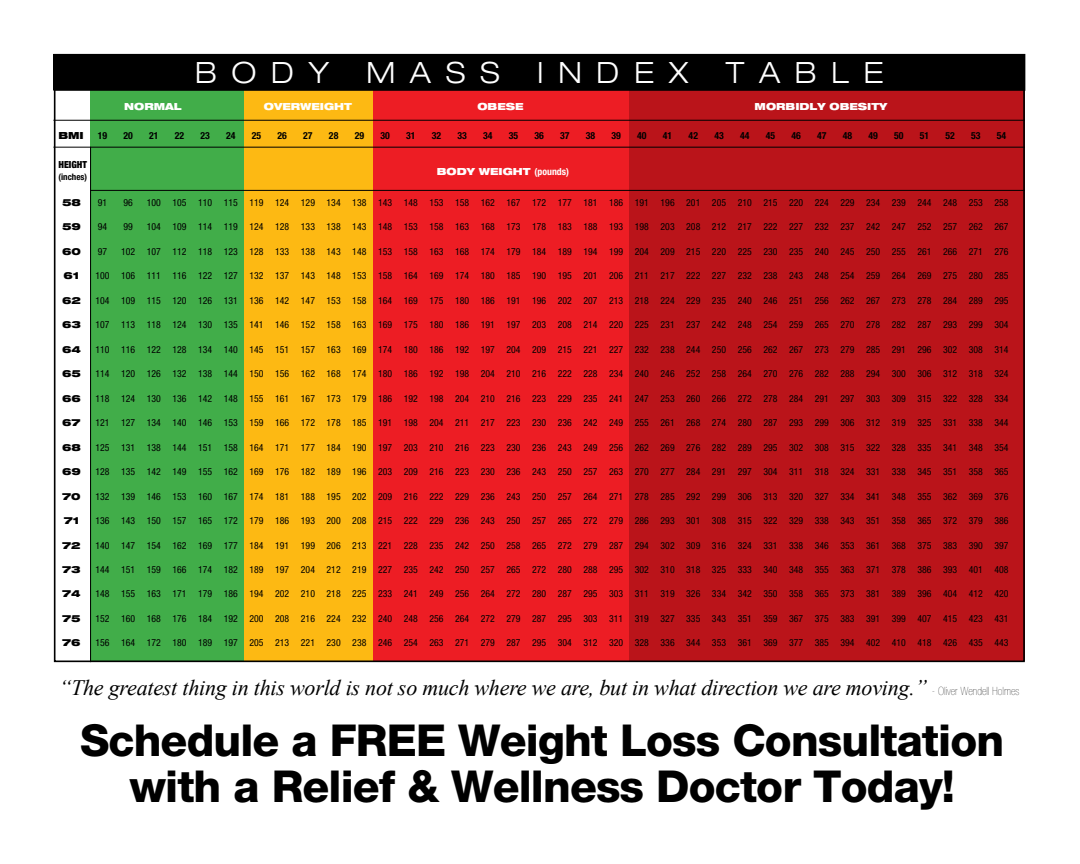
<style>
.page{position:relative;width:1080px;height:864px;background:#fff}
.page>*{position:absolute;margin:0;border:0;box-sizing:border-box;transform-origin:0 0}
.t1{font:800 44.03px/45.7px "Helvetica Neue";letter-spacing:-.02em;color:#000;text-align:center}
.t2{font:300 expanded 29.33px "Helvetica Neue";letter-spacing:.5em;color:#fff}
.t3{font:italic 22.05px "Times New Roman";letter-spacing:-.01em;color:#000}
.t4{font:condensed 9.75px "Helvetica Neue";color:#000}
.t5{font:700 condensed 9.75px "Helvetica Neue";color:#000}
.t6{font:900 expanded 9.75px "Helvetica Neue";color:#fff}
.t7{font:900 expanded 9.75px "Helvetica Neue";color:#000}
.t8{font:700 condensed 9.75px "Helvetica Neue";color:#fff}
.t9{font:900 condensed 9.75px "Helvetica Neue";color:#000}
.t10{font:700 condensed 9px "Helvetica Neue";color:#000}
.s1{font-weight:900;font-stretch:expanded}
.s2{font-family:"Helvetica Neue";font-weight:900;font-style:normal;font-stretch:condensed;font-size:11.4px}
</style>
<div class="page">
<div style="left:90px;top:90px;width:154px;height:571px;background:#41ad49"></div>
<div style="left:609px;top:90px;width:416px;height:571px;background:#ba141a"></div>
<div style="left:366px;top:90px;width:263px;height:571px;background:#ed1d24"></div>
<div style="left:244px;top:90px;width:128px;height:571px;background:#fdb913"></div>
<hr style="left:53px;top:120px;width:972px;height:1px;background:#000">
<hr style="left:53px;top:147px;width:972px;height:1px;background:#000">
<div style="left:54px;top:54px;width:971px;height:36px;background:#000"></div>
<div style="left:53px;top:54px;width:972px;height:37px;border:1px solid #000"></div>
<hr style="left:91px;top:190px;width:934px;height:1px;background:#000">
<hr style="left:90px;top:147px;width:1px;height:515px;background:#000">
<h2 class="t2" style="left:195px;top:55px;width:135px">BODY</h2>
<h2 class="t2" style="left:366px;top:55px;width:135px">MASS</h2>
<h2 class="t2" style="left:537px;top:55px;width:153px">INDEX</h2>
<h2 class="t2" style="left:726px;top:55px;width:159px">TABLE</h2>
<p class="t6" style="left:124px;top:100px;width:59px">NORMAL</p>
<p class="t6" style="left:264px;top:100px;width:90px">OVERWEIGHT</p>
<p class="t6" style="left:477px;top:100px;width:48px">OBESE</p>
<p class="t6" style="left:755px;top:100px;width:10px">MORBI</p>
<p class="t6" style="left:800px;top:100px;width:90px">DLY OBESITY</p>
<p class="t7" style="left:58px;top:129px;width:10px">BMI</p>
<p class="t5" style="left:98px;top:130px;width:11px">19</p>
<p class="t5" style="left:123px;top:130px;width:11px">20</p>
<p class="t5" style="left:149px;top:130px;width:11px">21</p>
<p class="t5" style="left:175px;top:130px;width:11px">22</p>
<p class="t5" style="left:201px;top:130px;width:11px">23</p>
<p class="t5" style="left:226px;top:130px;width:11px">24</p>
<p class="t5" style="left:252px;top:130px;width:11px">25</p>
<p class="t5" style="left:278px;top:130px;width:11px">26</p>
<p class="t5" style="left:303px;top:130px;width:11px">27</p>
<p class="t5" style="left:329px;top:130px;width:11px">28</p>
<p class="t5" style="left:355px;top:130px;width:11px">29</p>
<p class="t5" style="left:380px;top:130px;width:11px">30</p>
<p class="t5" style="left:406px;top:130px;width:11px">31</p>
<p class="t5" style="left:432px;top:130px;width:11px">32</p>
<p class="t5" style="left:457px;top:130px;width:11px">33</p>
<p class="t5" style="left:483px;top:130px;width:11px">34</p>
<p class="t5" style="left:509px;top:130px;width:11px">35</p>
<p class="t5" style="left:535px;top:130px;width:11px">36</p>
<p class="t5" style="left:560px;top:130px;width:11px">37</p>
<p class="t5" style="left:586px;top:130px;width:11px">38</p>
<p class="t5" style="left:612px;top:130px;width:11px">39</p>
<p class="t5" style="left:637px;top:130px;width:11px">40</p>
<p class="t5" style="left:663px;top:130px;width:11px">41</p>
<p class="t5" style="left:689px;top:130px;width:11px">42</p>
<p class="t5" style="left:714px;top:130px;width:11px">43</p>
<p class="t5" style="left:740px;top:130px;width:11px">44</p>
<p class="t5" style="left:766px;top:130px;width:11px">45</p>
<p class="t5" style="left:791px;top:130px;width:11px">46</p>
<p class="t5" style="left:817px;top:130px;width:11px">47</p>
<p class="t5" style="left:843px;top:130px;width:11px">48</p>
<p class="t5" style="left:868px;top:130px;width:11px">49</p>
<p class="t5" style="left:894px;top:130px;width:11px">50</p>
<p class="t5" style="left:920px;top:130px;width:11px">51</p>
<p class="t5" style="left:946px;top:130px;width:11px">52</p>
<p class="t5" style="left:971px;top:130px;width:11px">53</p>
<p class="t5" style="left:997px;top:130px;width:11px">54</p>
<p class="t9" style="left:58px;top:159px;width:30px">Height</p>
<p class="t10" style="left:58px;top:171px;width:30px">(inches)</p>
<p class="t6" style="left:437px;top:165px;width:30px">BODYW</p>
<p class="t8" style="left:490px;top:166px;width:80px"><span class="s1">EIGHT</span> (pounds)</p>
<p class="t7" style="left:62px;top:196px;width:20px">58</p>
<p class="t4" style="left:98px;top:197px;width:11px">91</p>
<p class="t4" style="left:123px;top:197px;width:11px">96</p>
<p class="t4" style="left:147px;top:197px;width:863px">100 105 110 115 119 124 129 134 138 143 148 153 158 162 167 172 177 181 186 191 196 201 205 210 215 220 224 229 234 239 244 248 253 258</p>
<p class="t7" style="left:62px;top:221px;width:20px">59</p>
<p class="t4" style="left:98px;top:221px;width:11px">94</p>
<p class="t4" style="left:123px;top:221px;width:11px">99</p>
<p class="t4" style="left:147px;top:221px;width:863px">104 109 114 119 124 128 133 138 143 148 153 158 163 168 173 178 183 188 193 198 203 208 212 217 222 227 232 237 242 247 252 257 262 267</p>
<p class="t7" style="left:62px;top:245px;width:20px">60</p>
<p class="t4" style="left:98px;top:246px;width:11px">97</p>
<p class="t4" style="left:121px;top:246px;width:889px">102 107 112 118 123 128 133 138 143 148 153 158 163 168 174 179 184 189 194 199 204 209 215 220 225 230 235 240 245 250 255 261 266 271 276</p>
<p class="t7" style="left:63px;top:270px;width:17px">61</p>
<p class="t4" style="left:95px;top:270px;width:915px">100 106 111 116 122 127 132 137 143 148 153 158 164 169 174 180 185 190 195 201 206 211 217 222 227 232 238 243 248 254 259 264 269 275 280 285</p>
<p class="t7" style="left:62px;top:294px;width:20px">62</p>
<p class="t4" style="left:95px;top:295px;width:915px">104 109 115 120 126 131 136 142 147 153 158 164 169 175 180 186 191 196 202 207 213 218 224 229 235 240 246 251 256 262 267 273 278 284 289 295</p>
<p class="t7" style="left:62px;top:318px;width:20px">63</p>
<p class="t4" style="left:95px;top:319px;width:915px">107 113 118 124 130 135 141 146 152 158 163 169 175 180 186 191 197 203 208 214 220 225 231 237 242 248 254 259 265 270 278 282 287 293 299 304</p>
<p class="t7" style="left:62px;top:343px;width:20px">64</p>
<p class="t4" style="left:95px;top:344px;width:915px">110 116 122 128 134 140 145 151 157 163 169 174 180 186 192 197 204 209 215 221 227 232 238 244 250 256 262 267 273 279 285 291 296 302 308 314</p>
<p class="t7" style="left:62px;top:367px;width:20px">65</p>
<p class="t4" style="left:95px;top:368px;width:915px">114 120 126 132 138 144 150 156 162 168 174 180 186 192 198 204 210 216 222 228 234 240 246 252 258 264 270 276 282 288 294 300 306 312 318 324</p>
<p class="t7" style="left:62px;top:392px;width:20px">66</p>
<p class="t4" style="left:95px;top:393px;width:915px">118 124 130 136 142 148 155 161 167 173 179 186 192 198 204 210 216 223 229 235 241 247 253 260 266 272 278 284 291 297 303 309 315 322 328 334</p>
<p class="t7" style="left:62px;top:416px;width:20px">67</p>
<p class="t4" style="left:95px;top:417px;width:915px">121 127 134 140 146 153 159 166 172 178 185 191 198 204 211 217 223 230 236 242 249 255 261 268 274 280 287 293 299 306 312 319 325 331 338 344</p>
<p class="t7" style="left:62px;top:441px;width:20px">68</p>
<p class="t4" style="left:95px;top:442px;width:915px">125 131 138 144 151 158 164 171 177 184 190 197 203 210 216 223 230 236 243 249 256 262 269 276 282 289 295 302 308 315 322 328 335 341 348 354</p>
<p class="t7" style="left:62px;top:465px;width:20px">69</p>
<p class="t4" style="left:95px;top:466px;width:915px">128 135 142 149 155 162 169 176 182 189 196 203 209 216 223 230 236 243 250 257 263 270 277 284 291 297 304 311 318 324 331 338 345 351 358 365</p>
<p class="t7" style="left:62px;top:490px;width:20px">70</p>
<p class="t4" style="left:95px;top:491px;width:915px">132 139 146 153 160 167 174 181 188 195 202 209 216 222 229 236 243 250 257 264 271 278 285 292 299 306 313 320 327 334 341 348 355 362 369 376</p>
<p class="t7" style="left:64px;top:514px;width:17px">71</p>
<p class="t4" style="left:95px;top:515px;width:915px">136 143 150 157 165 172 179 186 193 200 208 215 222 229 236 243 250 257 265 272 279 286 293 301 308 315 322 329 338 343 351 358 365 372 379 386</p>
<p class="t7" style="left:62px;top:539px;width:20px">72</p>
<p class="t4" style="left:95px;top:539px;width:915px">140 147 154 162 169 177 184 191 199 206 213 221 228 235 242 250 258 265 272 279 287 294 302 309 316 324 331 338 346 353 361 368 375 383 390 397</p>
<p class="t7" style="left:62px;top:563px;width:20px">73</p>
<p class="t4" style="left:95px;top:564px;width:915px">144 151 159 166 174 182 189 197 204 212 219 227 235 242 250 257 265 272 280 288 295 302 310 318 325 333 340 348 355 363 371 378 386 393 401 408</p>
<p class="t7" style="left:62px;top:588px;width:20px">74</p>
<p class="t4" style="left:95px;top:588px;width:915px">148 155 163 171 179 186 194 202 210 218 225 233 241 249 256 264 272 280 287 295 303 311 319 326 334 342 350 358 365 373 381 389 396 404 412 420</p>
<p class="t7" style="left:62px;top:612px;width:20px">75</p>
<p class="t4" style="left:95px;top:613px;width:915px">152 160 168 176 184 192 200 208 216 224 232 240 248 256 264 272 279 287 295 303 311 319 327 335 343 351 359 367 375 383 391 399 407 415 423 431</p>
<p class="t7" style="left:62px;top:637px;width:20px">76</p>
<p class="t4" style="left:95px;top:637px;width:915px">156 164 172 180 189 197 205 213 221 230 238 246 254 263 271 279 287 295 304 312 320 328 336 344 353 361 369 377 385 394 402 410 418 426 435 443</p>
<h3 class="t3" style="left:59px;top:673px;width:962px">“The greatest thing in this world is not so much where we are, but in what direction we are moving.” <span class="s2">- Oliver Wendell Holmes</span></h3>
<h1 class="t1" style="left:80px;top:717px;width:926px">Schedule a FREE Weight Loss Consultation with a Relief &amp; Wellness Doctor Today!</h1>
</div>
